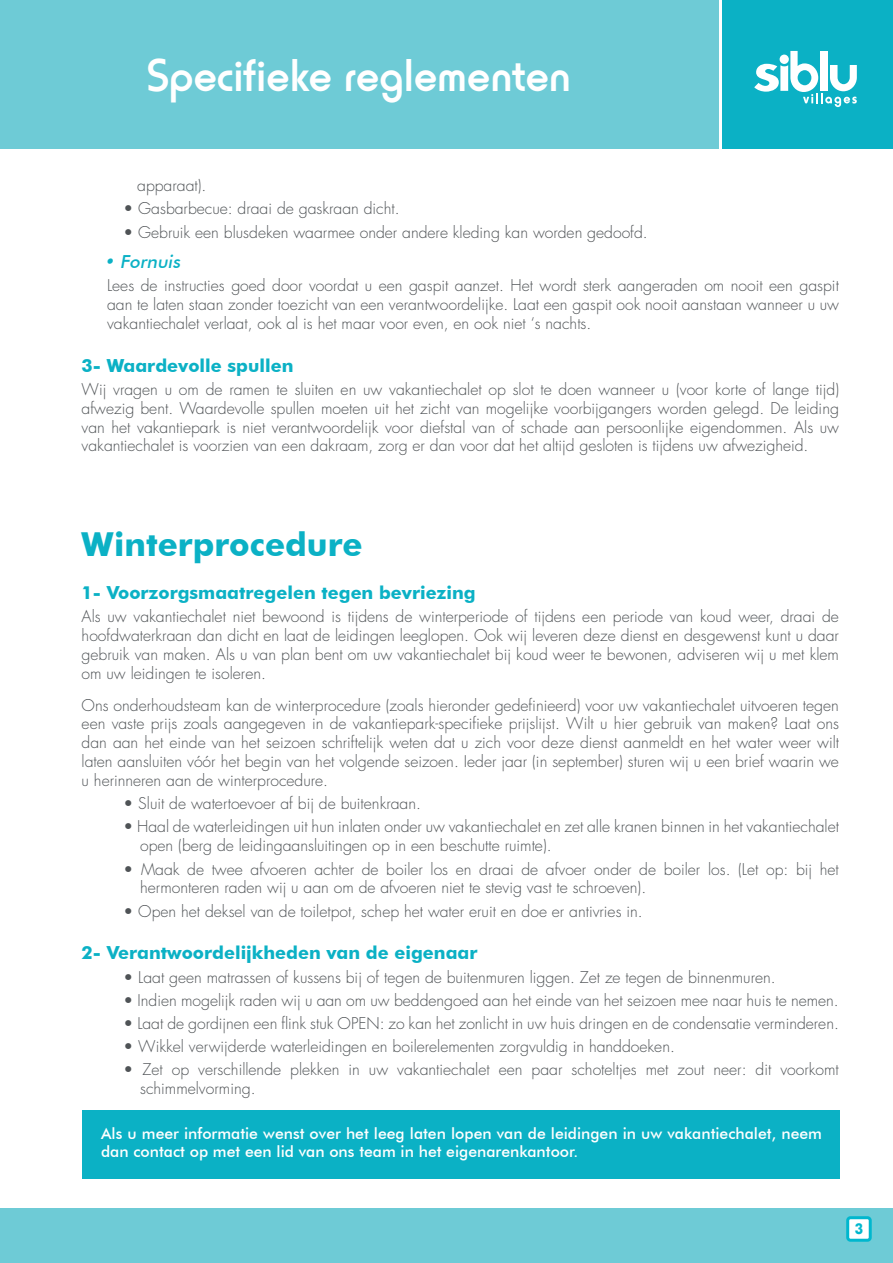
<style>
.page{position:relative;width:893px;height:1263px;background:#fff}
.page>*{position:absolute;margin:0;border:0;box-sizing:border-box;transform-origin:0 0}
.t1{font:500 48px "Horatio LT";color:#fff}
.t2{font:700 33px "Futura BT";color:#0bb1c5}
.t3{font:700 18px "Futura BT";color:#0bb1c5}
.t4{font:italic 500 18px "Futura BT";color:#0bb1c5}
.t5{font:300 15.75px/18.9px "Futura Std";color:#4f5356;text-align:justify}
.t6{font:500 15.75px/18.9px "Futura BT";color:#fff}
.t7{font:700 15px "Futura";color:#00b7ce;scale:.9 1}
</style>
<div class="page">
<div style="left:82px;top:1110px;width:758px;height:69px;background:#0bb1c5"></div>
<div style="left:0;top:1209px;width:893px;height:54px;background:#6ecbd6"></div>
<div style="left:0;top:0;width:719px;height:149px;background:#6ecbd6"></div>
<div style="left:722px;top:0;width:170px;height:149px;background:#0bb1c5"></div>
<svg style="left:754px;top:51px;width:103px;height:56px"></svg>
<div style="left:848px;top:1218px;width:22px;height:22px;background:#fff;border-radius:3px"></div>
<div style="left:846px;top:1216px;width:26px;height:26px;border:3px solid #00b7ce;border-radius:3px"></div>
<p class="t1" style="left:147px;top:48px;width:425px">Specifieke reglementen</p>
<p class="t5" style="left:137px;top:177px;width:71px">apparaat).</p>
<p class="t5" style="left:124px;top:200px;width:278px">• Gasbarbecue: draai de gaskraan dicht.</p>
<p class="t5" style="left:124px;top:223px;width:526px">• Gebruik een blusdeken waarmee onder andere kleding kan worden gedoofd.</p>
<p class="t4" style="left:104px;top:250px;width:82px">• Fornuis</p>
<p class="t5" style="left:107px;top:276px;width:733px">Lees de instructies goed door voordat u een gaspit aanzet. Het wordt sterk aangeraden om nooit een gaspit aan te laten staan zonder toezicht van een verantwoordelijke. Laat een gaspit ook nooit aanstaan wanneer u uw vakantiechalet verlaat, ook al is het maar voor even, en ook niet ‘s nachts.</p>
<p class="t3" style="left:82px;top:354px;width:213px">3- Waardevolle spullen</p>
<p class="t5" style="left:82px;top:380px;width:759px">Wij vragen u om de ramen te sluiten en uw vakantiechalet op slot te doen wanneer u (voor korte of lange tijd) afwezig bent. Waardevolle spullen moeten uit het zicht van mogelijke voorbijgangers worden gelegd. De leiding van het vakantiepark is niet verantwoordelijk voor diefstal van of schade aan persoonlijke eigendommen. Als uw vakantiechalet is voorzien van een dakraam, zorg er dan voor dat het altijd gesloten is tijdens uw afwezigheid.</p>
<p class="t2" style="left:82px;top:524px;width:283px">Winterprocedure</p>
<p class="t3" style="left:82px;top:582px;width:396px">1- Voorzorgsmaatregelen tegen bevriezing</p>
<p class="t5" style="left:82px;top:607px;width:759px">Als uw vakantiechalet niet bewoond is tijdens de winterperiode of tijdens een periode van koud weer, draai de hoofdwaterkraan dan dicht en laat de leidingen leeglopen. Ook wij leveren deze dienst en desgewenst kunt u daar gebruik van maken. Als u van plan bent om uw vakantiechalet bij koud weer te bewonen, adviseren wij u met klem om uw leidingen te isoleren.</p>
<p class="t5" style="left:82px;top:696px;width:759px">Ons onderhoudsteam kan de winterprocedure (zoals hieronder gedefinieerd) voor uw vakantiechalet uitvoeren tegen een vaste prijs zoals aangegeven in de vakantiepark-specifieke prijslijst. Wilt u hier gebruik van maken? Laat ons dan aan het einde van het seizoen schriftelijk weten dat u zich voor deze dienst aanmeldt en het water weer wilt laten aansluiten vóór het begin van het volgende seizoen. Ieder jaar (in september) sturen wij u een brief waarin we u herinneren aan de winterprocedure.</p>
<p class="t5" style="left:124px;top:794px;width:299px">• Sluit de watertoevoer af bij de buitenkraan.</p>
<p class="t5" style="left:140px;top:818px;width:700px;text-indent:-16px">• Haal de waterleidingen uit hun inlaten onder uw vakantiechalet en zet alle kranen binnen in het vakantiechalet open (berg de leidingaansluitingen op in een beschutte ruimte).</p>
<p class="t5" style="left:140px;top:860px;width:700px;text-indent:-16px">• Maak de twee afvoeren achter de boiler los en draai de afvoer onder de boiler los. (Let op: bij het hermonteren raden wij u aan om de afvoeren niet te stevig vast te schroeven).</p>
<p class="t5" style="left:124px;top:902px;width:521px">• Open het deksel van de toiletpot, schep het water eruit en doe er antivries in.</p>
<p class="t3" style="left:82px;top:942px;width:397px">2- Verantwoordelijkheden van de eigenaar</p>
<p class="t5" style="left:124px;top:968px;width:653px">• Laat geen matrassen of kussens bij of tegen de buitenmuren liggen. Zet ze tegen de binnenmuren.</p>
<p class="t5" style="left:124px;top:991px;width:717px">• Indien mogelijk raden wij u aan om uw beddengoed aan het einde van het seizoen mee naar huis te nemen.</p>
<p class="t5" style="left:124px;top:1014px;width:717px">• Laat de gordijnen een flink stuk OPEN: zo kan het zonlicht in uw huis dringen en de condensatie verminderen.</p>
<p class="t5" style="left:124px;top:1037px;width:553px">• Wikkel verwijderde waterleidingen en boilerelementen zorgvuldig in handdoeken.</p>
<p class="t5" style="left:140px;top:1060px;width:700px;text-indent:-16px">• Zet op verschillende plekken in uw vakantiechalet een paar schoteltjes met zout neer: dit voorkomt schimmelvorming.</p>
<p class="t6" style="left:101px;top:1123px;width:722px">Als u meer informatie wenst over het leeg laten lopen van de leidingen in uw vakantiechalet, neem dan contact op met een lid van ons team in het eigenarenkantoor.</p>
<p class="t7" style="left:855px;top:1218px;width:11px">3</p>
</div>
